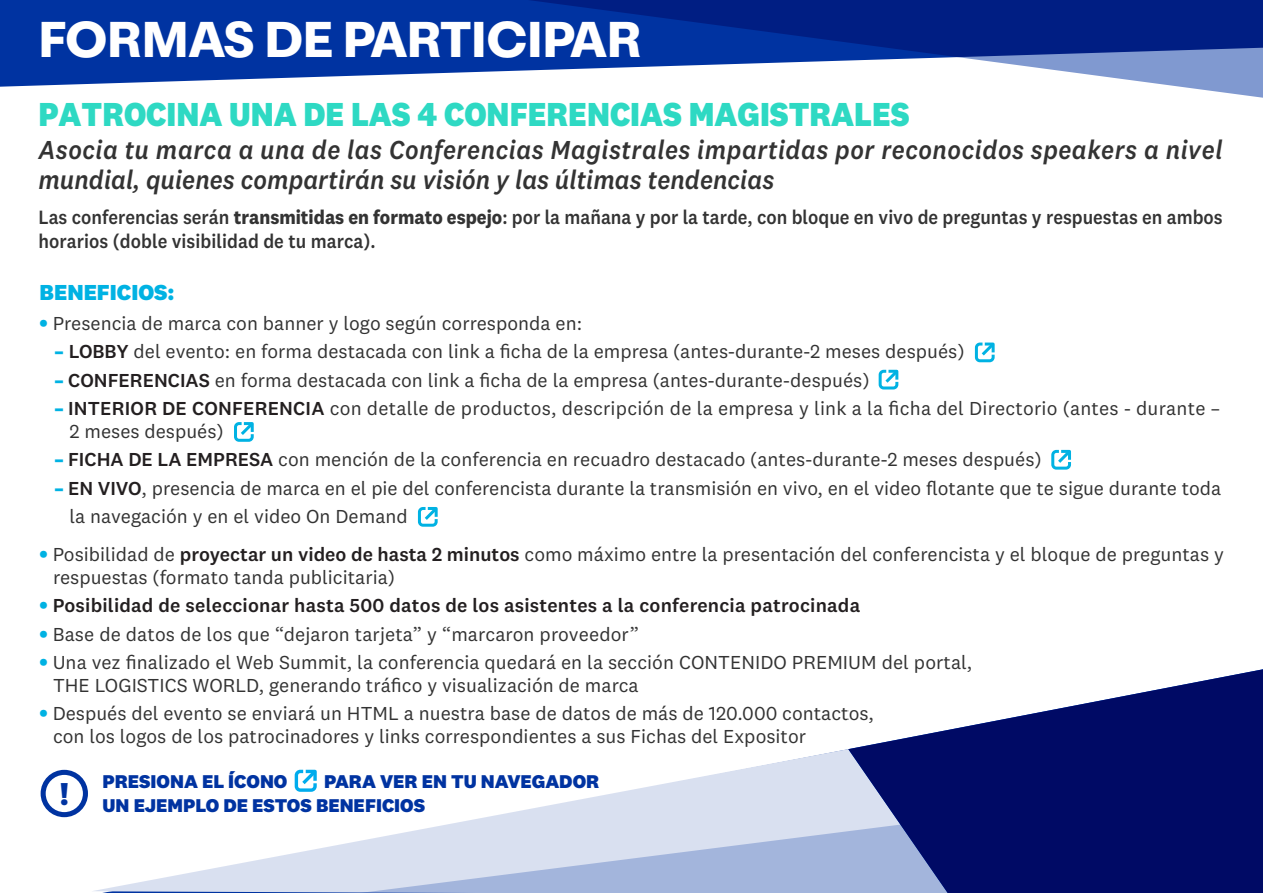
<style>
.page{position:relative;width:1263px;height:893px;background:#fff}
.page>*{position:absolute;margin:0;border:0;box-sizing:border-box;transform-origin:0 0}
.t1{font:700 45px "Oldschool Grotesk";color:#fff}
.t2{font:800 34.5px "National 2";color:#2ed9c3;scale:.92 1}
.t3{font:700 32.85px "National 2";color:#0033a1}
.t4{font:italic 500 27px/30px "National 2";letter-spacing:.02em;color:#333;scale:.92 1}
.t5{font:800 22.5px "National 2";color:#00b2e3}
.t6{font:500 19.95px/24.3px "National 2";color:#333;scale:.92 1}
.t7{font:19.5px/22.5px "National 2";color:#333}
.t8{font:500 19.5px "National 2";letter-spacing:.01em;color:#231f20}
.t9{font:800 19.2px/23.7px "National 2";color:#0033a1}
.s1{font-weight:700}
.s2{font-weight:800;color:#00b2e3}
.s3{font-weight:500;color:#231f20}
</style>
<div class="page">
<svg style="left:0;top:0;width:368px;height:87px;background:#1140a7"></svg>
<svg style="left:368px;top:0;width:895px;height:98px"></svg>
<svg style="left:94px;top:749px;width:754px;height:144px"></svg>
<svg style="left:313px;top:816px;width:535px;height:77px;background:#c7d2e9"></svg>
<svg style="left:974px;top:342px;width:21px;height:21px"></svg>
<svg style="left:878px;top:369px;width:21px;height:21px"></svg>
<svg style="left:234px;top:422px;width:20px;height:20px"></svg>
<svg style="left:1051px;top:449px;width:20px;height:21px"></svg>
<svg style="left:417px;top:507px;width:21px;height:20px"></svg>
<svg style="left:848px;top:669px;width:415px;height:224px;fill:#000a65"></svg>
<div style="left:41px;top:770px;width:47px;height:47px;border:5px solid #0033a1;border-radius:50%"></div>
<svg style="left:293px;top:767px;width:27px;height:26px"></svg>
<h1 class="t1" style="left:38px;top:15px;width:604px">FORMAS DE PARTICIPAR</h1>
<h2 class="t2" style="left:38px;top:93px;width:948px">PATROCINA UNA DE LAS 4 CONFERENCIAS MAGISTRALES</h2>
<h3 class="t4" style="left:38px;top:135px;width:1288px">Asocia tu marca a una de las Conferencias Magistrales impartidas por reconocidos speakers a nivel mundial, quienes compartirán su visión y las últimas tendencias</h3>
<p class="t6" style="left:38px;top:205px;width:1289px">Las conferencias serán <span class="s1">transmitidas en formato espejo</span>: por la mañana y por la tarde, con bloque en vivo de preguntas y respuestas en ambos horarios (doble visibilidad de tu marca).</p>
<p class="t5" style="left:40px;top:278px;width:136px">BENEFICIOS:</p>
<p class="t7" style="left:40px;top:312px;width:544px"><span class="s2">•</span> Presencia de marca con banner y logo según corresponda en:</p>
<p class="t7" style="left:55px;top:340px;width:911px"><span class="s2">–</span> <span class="s3">LOBBY</span> del evento: en forma destacada con link a ficha de la empresa (antes-durante-2 meses después)</p>
<p class="t7" style="left:55px;top:369px;width:816px"><span class="s2">–</span> <span class="s3">CONFERENCIAS</span> en forma destacada con link a ficha de la empresa (antes-durante-después)</p>
<p class="t7" style="left:70px;top:397px;width:1152px;text-indent:-15px"><span class="s2">–</span> <span class="s3">INTERIOR DE CONFERENCIA</span> con detalle de productos, descripción de la empresa y link a la ficha del Directorio (antes - durante –<br>2 meses después)</p>
<p class="t7" style="left:55px;top:448px;width:988px"><span class="s2">–</span> <span class="s3">FICHA DE LA EMPRESA</span> con mención de la conferencia en recuadro destacado (antes-durante-2 meses después)</p>
<p class="t7" style="left:70px;top:474px;width:1153px;line-height:28.5px;text-indent:-15px"><span class="s2">–</span> <span class="s3">EN VIVO</span>, presencia de marca en el pie del conferencista durante la transmisión en vivo, en el video flotante que te sigue durante toda la navegación y en el video On Demand</p>
<p class="t7" style="left:53px;top:543px;width:1172px;text-indent:-13px"><span class="s2">•</span> Posibilidad de <span class="s3">proyectar un video de hasta 2 minutos</span> como máximo entre la presentación del conferencista y el bloque de preguntas y respuestas (formato tanda publicitaria)</p>
<p class="t8" style="left:40px;top:593px;width:822px"><span class="s2">•</span> Posibilidad de seleccionar hasta 500 datos de los asistentes a la conferencia patrocinada</p>
<p class="t7" style="left:40px;top:622px;width:601px"><span class="s2">•</span> Base de datos de los que “dejaron tarjeta” y “marcaron proveedor”</p>
<p class="t7" style="left:53px;top:651px;width:921px;text-indent:-13px"><span class="s2">•</span> Una vez finalizado el Web Summit, la conferencia quedará en la sección CONTENIDO PREMIUM del portal,<br>THE LOGISTICS WORLD, generando tráfico y visualización de marca</p>
<p class="t7" style="left:53px;top:702px;width:822px;text-indent:-13px"><span class="s2">•</span> Después del evento se enviará un HTML a nuestra base de datos de más de 120.000 contactos, con los logos de los patrocinadores y links correspondientes a sus Fichas del Expositor</p>
<h3 class="t3" style="left:60px;top:773px;width:11px">!</h3>
<p class="t9" style="left:103px;top:769px;width:186px">PRESIONA EL ÍCONO</p>
<p class="t9" style="left:103px;top:769px;width:498px;text-indent:222px">PARA VER EN TU NAVEGADOR<br>UN EJEMPLO DE ESTOS BENEFICIOS</p>
</div>
